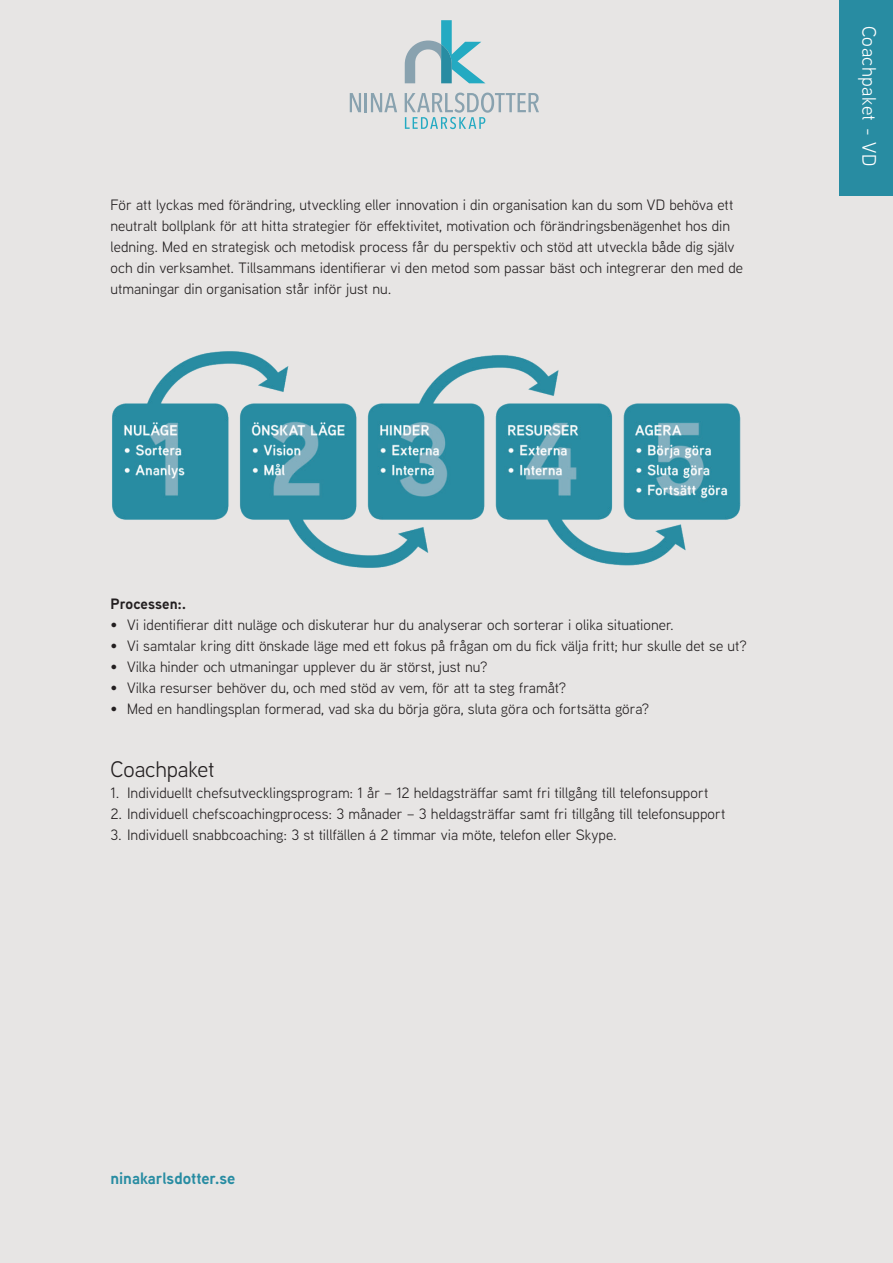
<style>
.page{position:relative;width:893px;height:1263px;background:#e7e5e4}
.page>*{position:absolute;margin:0;border:0;box-sizing:border-box;transform-origin:0 0}
.t1{font:22.5px "Aaux Next";letter-spacing:-.005em;color:#231f20}
.t2{font:19.5px "Aaux Next";letter-spacing:.025em;color:#fff}
.t3{font:700 16.5px "Aaux Next";color:#288ca2}
.t4{font:15px/21px "Aaux Next";color:#231f20}
.t5{font:700 15px "Aaux Next";letter-spacing:.005em;color:#231f20}
</style>
<div class="page">
<div style="left:839px;top:0;width:54px;height:196px;background:#288ca2"></div>
<svg style="left:350px;top:93px;width:47px;height:19px"></svg>
<svg style="left:405px;top:93px;width:134px;height:36px"></svg>
<svg style="left:405px;top:20px;width:80px;height:63px"></svg>
<img style="left:112px;top:351px;width:629px;height:217px">
<p class="t4" style="left:111px;top:194px;width:634px">För att lyckas med förändring, utveckling eller innovation i din organisation kan du som VD behöva ett neutralt bollplank för att hitta strategier för effektivitet, motivation och förändringsbenägenhet hos din ledning. Med en strategisk och metodisk process får du perspektiv och stöd att utveckla både dig själv och din verksamhet. Tillsammans identifierar vi den metod som passar bäst och integrerar den med de utmaningar din organisation står inför just nu.</p>
<h2 class="t2" style="left:882px;top:26px;width:142px;rotate:90deg">Coachpaket - VD</h2>
<p class="t5" style="left:111px;top:593px;width:77px">Processen:.</p>
<p class="t4" style="left:111px;top:614px;width:565px">• Vi identifierar ditt nuläge och diskuterar hur du analyserar och sorterar i olika situationer.</p>
<p class="t4" style="left:111px;top:635px;width:638px">• Vi samtalar kring ditt önskade läge med ett fokus på frågan om du fick välja fritt; hur skulle det se ut?</p>
<p class="t4" style="left:111px;top:656px;width:378px">• Vilka hinder och utmaningar upplever du är störst, just nu?</p>
<p class="t4" style="left:111px;top:677px;width:457px">• Vilka resurser behöver du, och med stöd av vem, för att ta steg framåt?</p>
<p class="t4" style="left:111px;top:698px;width:540px">• Med en handlingsplan formerad, vad ska du börja göra, sluta göra och fortsätta göra?</p>
<h1 class="t1" style="left:111px;top:754px;width:105px">Coachpaket</h1>
<p class="t4" style="left:111px;top:782px;width:599px">1. Individuellt chefsutvecklingsprogram: 1 år – 12 heldagsträffar samt fri tillgång till telefonsupport</p>
<p class="t4" style="left:111px;top:803px;width:616px">2. Individuell chefscoachingprocess: 3 månader – 3 heldagsträffar samt fri tillgång till telefonsupport</p>
<p class="t4" style="left:111px;top:824px;width:508px">3. Individuell snabbcoaching: 3 st tillfällen á 2 timmar via möte, telefon eller Skype.</p>
<p class="t3" style="left:111px;top:1166px;width:126px">ninakarlsdotter.se</p>
</div>
